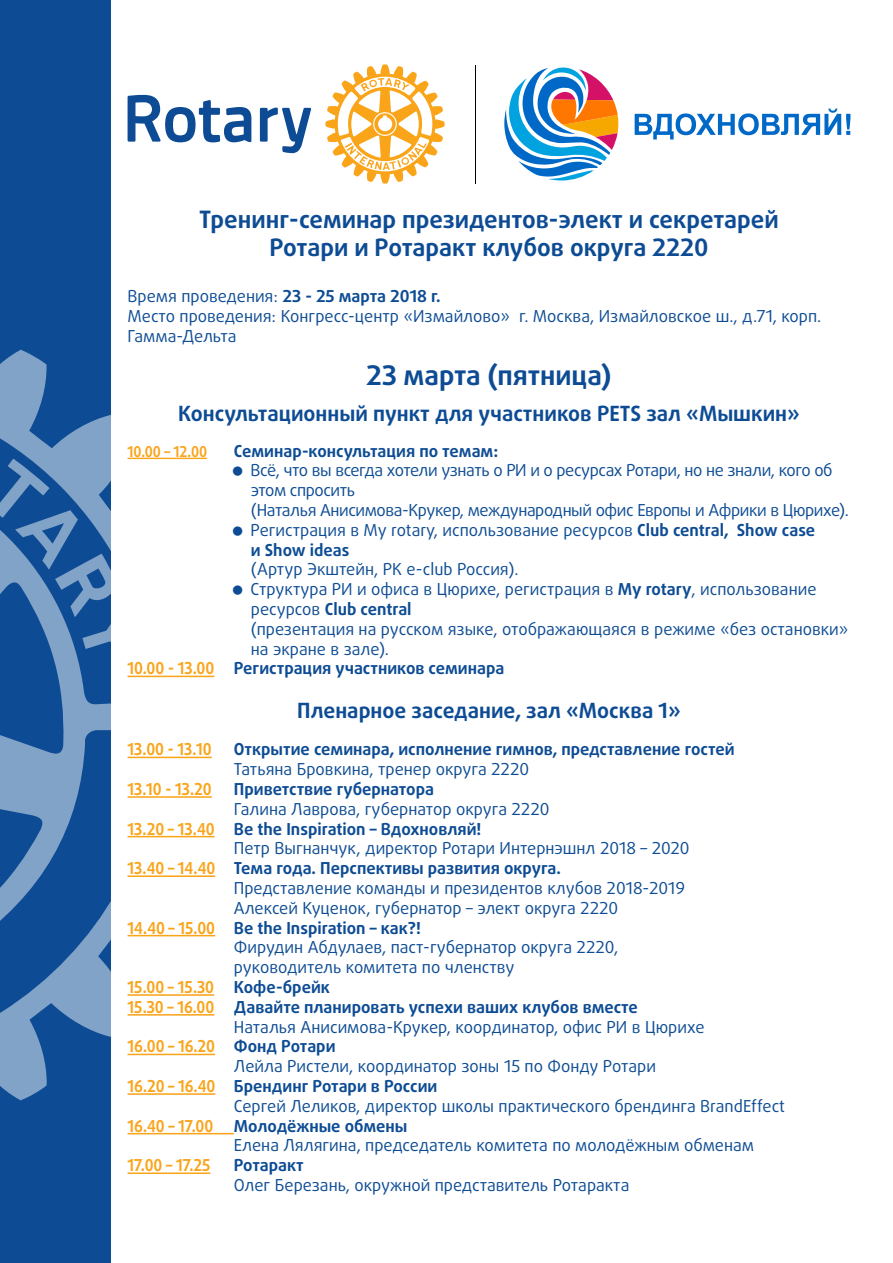
<style>
.page{position:relative;width:893px;height:1263px;background:#fff}
.page>*{position:absolute;margin:0;border:0;box-sizing:border-box;transform-origin:0 0}
.t1{font:700 27px "Daxline Pro";color:#0d4c94}
.t2{font:700 24px/28.8px "Daxline Pro";color:#0d4c94;text-align:center}
.t3{font:700 21px "Daxline Pro";color:#0d4c94}
.t4{font:16.5px/19.8px "Daxline Pro";color:#0d4c94}
.t5{font:700 16.5px "Daxline Pro";color:#0d4c94}
.t6{font:16.5px/19.8px "Daxline Pro";letter-spacing:-.025em;color:#0d4c94}
.t7{font:700 16.5px "Daxline Pro";color:#faa41a;scale:.9 1}
.t8{font:700 15px "Daxline Pro";color:#faa41a;scale:.9 1}
.s1{font-weight:700}
.s2{font-weight:400}
.s3{color:#faa41a}
.s4{color:#0d4c94}
</style>
<div class="page">
<div style="left:0;top:0;width:111px;height:1263px;background:#0d4c94"></div>
<svg style="left:0;top:349px;width:234px;height:786px"></svg>
<hr style="left:128px;top:458px;width:79px;height:1px;background:#faa41a">
<hr style="left:128px;top:676px;width:86px;height:1px;background:#faa41a">
<hr style="left:128px;top:757px;width:84px;height:1px;background:#faa41a">
<hr style="left:128px;top:796px;width:84px;height:2px;background:#faa41a">
<hr style="left:128px;top:836px;width:87px;height:1px;background:#faa41a">
<hr style="left:128px;top:875px;width:87px;height:2px;background:#faa41a">
<hr style="left:128px;top:935px;width:87px;height:1px;background:#faa41a">
<hr style="left:128px;top:994px;width:86px;height:2px;background:#faa41a">
<hr style="left:128px;top:1014px;width:86px;height:1px;background:#faa41a">
<hr style="left:128px;top:1054px;width:87px;height:1px;background:#faa41a">
<hr style="left:128px;top:1093px;width:87px;height:2px;background:#faa41a">
<hr style="left:128px;top:1133px;width:106px;height:1px;background:#faa41a">
<hr style="left:128px;top:1172px;width:82px;height:2px;background:#faa41a">
<hr style="left:475px;top:65px;width:1px;height:119px;background:#000">
<svg style="left:128px;top:95px;width:183px;height:58px"></svg>
<svg style="left:325px;top:64px;width:120px;height:120px"></svg>
<svg style="left:504px;top:68px;width:115px;height:112px"></svg>
<svg style="left:635px;top:109px;width:215px;height:30px"></svg>
<h2 class="t2" style="left:199px;top:205px;width:581px">Тренинг-семинар президентов-элект и секретарей<br>Ротари и Ротаракт клубов округа 2220</h2>
<p class="t4" style="left:128px;top:287px;width:695px">Время проведения: <span class="s1">23 - 25 марта 2018 г.<br></span>Место проведения: Конгресс-центр «Измайлово» г. Москва, Измайловское ш., д.71, корп.<br>Гамма-Дельта</p>
<h1 class="t1" style="left:366px;top:357px;width:247px">23 марта (пятница)</h1>
<p class="t3" style="left:178px;top:399px;width:623px">Консультационный пункт для участников PETS зал «Мышкин»</p>
<p class="t8" style="left:128px;top:441px;width:90px">10.00 – 12.00</p>
<p class="t5" style="left:234px;top:440px;width:266px">Семинар-консультация по темам:</p>
<p class="t6" style="left:251px;top:461px;width:600px">Всё, что вы всегда хотели узнать о РИ и о ресурсах Ротари, но не знали, кого об этом спросить<br>(Наталья Анисимова-Крукер, международный офис Европы и Африки в Цюрихе).<br>Регистрация в My rotary, использование ресурсов <span class="s1">Club central, Show case<br>и Show ideas</span></p>
<p class="t4" style="left:251px;top:560px;width:269px">(Артур Экштейн, РК e-club Россия).</p>
<p class="t4" style="left:251px;top:579px;width:567px">Структура РИ и офиса в Цюрихе, регистрация в <span class="s1">My rotary</span>, использование</p>
<p class="t5" style="left:251px;top:598px;width:162px"><span class="s2">ресурсов</span> Club central</p>
<p class="t4" style="left:251px;top:619px;width:599px">(презентация на русском языке, отображающаяся в режиме «без остановки»</p>
<p class="t4" style="left:251px;top:639px;width:140px">на экране в зале).</p>
<p class="t5" style="left:128px;top:657px;width:378px"><span class="s3">10.00 - 13.00</span> Регистрация участников семинара</p>
<p class="t3" style="left:297px;top:696px;width:385px">Пленарное заседание, зал «Москва 1»</p>
<p class="t7" style="left:128px;top:738px;width:95px">13.00 - 13.10</p>
<p class="t5" style="left:234px;top:738px;width:502px">Открытие семинара, исполнение гимнов, представление гостей</p>
<p class="t4" style="left:234px;top:759px;width:297px">Татьяна Бровкина, тренер округа 2220</p>
<p class="t7" style="left:128px;top:778px;width:95px">13.10 - 13.20</p>
<p class="t5" style="left:234px;top:778px;width:202px">Приветствие губернатора</p>
<p class="t4" style="left:234px;top:799px;width:317px">Галина Лаврова, губернатор округа 2220</p>
<p class="t5" style="left:128px;top:818px;width:355px"><span class="s3">13.20 – 13.40</span> Be the Inspiration – Вдохновляй!</p>
<p class="t4" style="left:234px;top:839px;width:457px">Петр Выгнанчук, директор Ротари Интернэшнл 2018 – 2020</p>
<p class="t5" style="left:128px;top:857px;width:435px"><span class="s3">13.40 – 14.40</span> Тема года. Перспективы развития округа.</p>
<p class="t4" style="left:234px;top:878px;width:453px">Представление команды и президентов клубов 2018-2019</p>
<p class="t4" style="left:234px;top:898px;width:386px">Алексей Куценок, губернатор – элект округа 2220</p>
<p class="t5" style="left:128px;top:917px;width:295px"><span class="s3">14.40 – 15.00</span> Be the Inspiration – как?!</p>
<p class="t4" style="left:234px;top:938px;width:386px">Фирудин Абдулаев, паст-губернатор округа 2220,</p>
<p class="t4" style="left:234px;top:957px;width:282px">руководитель комитета по членству</p>
<p class="t7" style="left:128px;top:976px;width:226px">15.00 – 15.30 <span class="s4">Кофе-брейк</span></p>
<p class="t5" style="left:128px;top:996px;width:512px"><span class="s3">15.30 – 16.00</span> Давайте планировать успехи ваших клубов вместе</p>
<p class="t4" style="left:234px;top:1017px;width:472px">Наталья Анисимова-Крукер, координатор, офис РИ в Цюрихе</p>
<p class="t7" style="left:128px;top:1035px;width:233px">16.00 – 16.20 <span class="s4">Фонд Ротари</span></p>
<p class="t4" style="left:234px;top:1056px;width:424px">Лейла Ристели, координатор зоны 15 по Фонду Ротари</p>
<p class="t5" style="left:128px;top:1075px;width:311px"><span class="s3">16.20 – 16.40</span> Брендинг Ротари в России</p>
<p class="t4" style="left:234px;top:1096px;width:553px">Сергей Леликов, директор школы практического брендинга BrandEffect</p>
<p class="t7" style="left:128px;top:1115px;width:97px">16.40 – 17.00</p>
<p class="t5" style="left:234px;top:1115px;width:175px">Молодёжные обмены</p>
<p class="t4" style="left:234px;top:1136px;width:522px">Елена Лялягина, председатель комитета по молодёжным обменам</p>
<p class="t7" style="left:128px;top:1154px;width:94px">17.00 – 17.25</p>
<p class="t5" style="left:234px;top:1154px;width:71px">Ротаракт</p>
<p class="t4" style="left:234px;top:1175px;width:397px">Олег Березань, окружной представитель Ротаракта</p>
</div>
